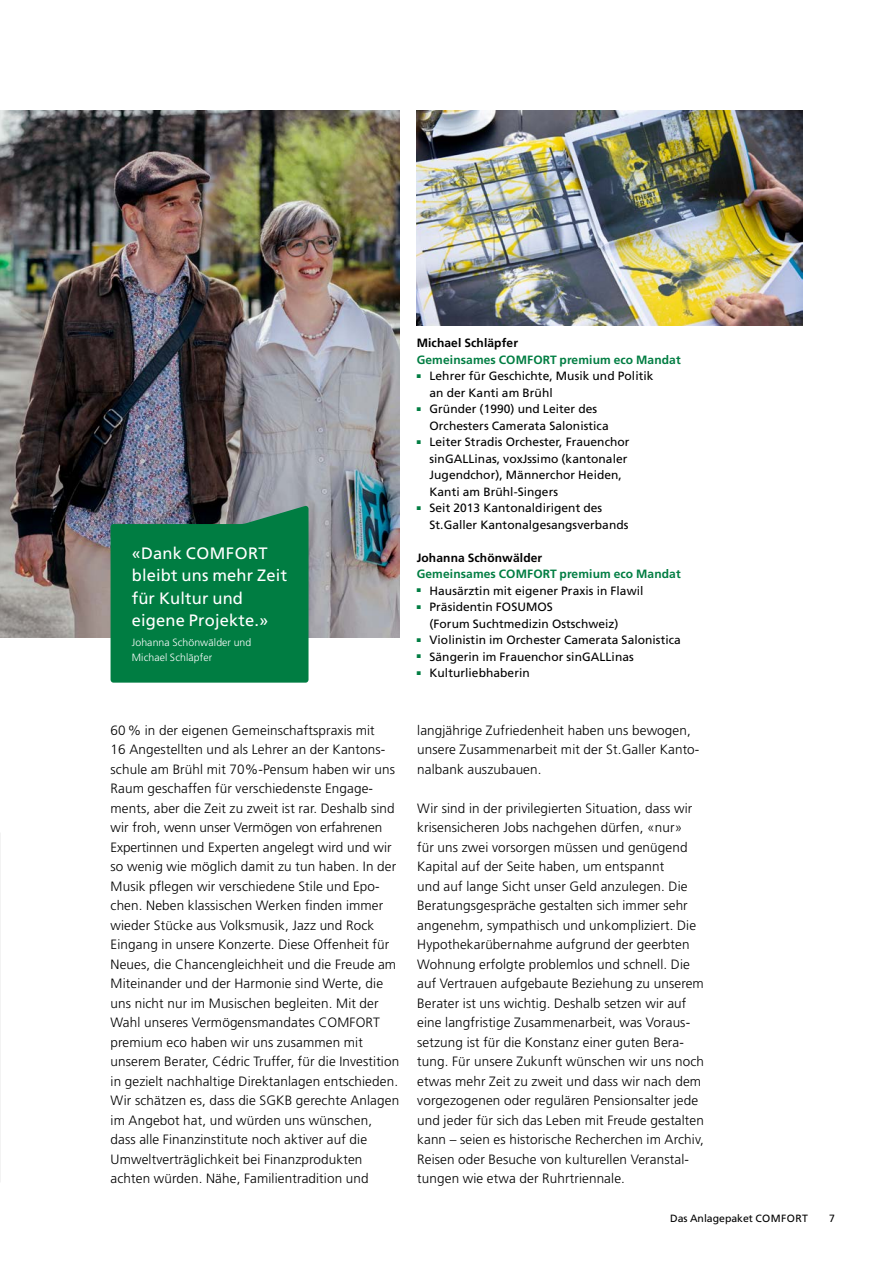
<style>
.page{position:relative;width:893px;height:1263px;background:#fff}
.page>*{position:absolute;margin:0;border:0;box-sizing:border-box;transform-origin:0 0}
.Bildzitat_Titel_7pt_bold_weiss{font:16.5px/22.5px "Frutiger LT Std";letter-spacing:.01em;color:#fff}
.Grundtext_9pt_Light_schwarz{font:300 13.5px/19.5px "Frutiger LT Std";letter-spacing:.01em;color:#000}
.t1{font:12px/16.5px "Frutiger LT Std";letter-spacing:.005em;color:#000}
.Bildzitat_Titel_7pt_bold_weiss-2{font:700 12px "Frutiger LT Std";letter-spacing:.01em;color:#007d42}
.Bildzitat_Titel_7pt_bold_weiss-3{font:700 12px "Frutiger LT Std";letter-spacing:.01em;color:#000}
.Bildzitat_Titel_7pt_bold_weiss-4{font:300 10.5px/15px "Frutiger LT Std";letter-spacing:.01em;color:#fff}
.t2{font:10.5px "Frutiger LT Std";color:#000}
</style>
<div class="page">
<img style="left:0;top:832px;width:1px;height:350px">
<img style="left:0;top:111px;width:399px;height:526px">
<img style="left:417px;top:111px;width:385px;height:214px">
<svg style="left:111px;top:506px;width:197px;height:177px;background:#097b47"></svg>
<p class="Bildzitat_Titel_7pt_bold_weiss" style="left:132px;top:542px;width:157px">«Dank COMFORT bleibt uns mehr Zeit für Kultur und eigene Projekte.»</p>
<p class="Bildzitat_Titel_7pt_bold_weiss-4" style="left:132px;top:635px;width:121px">Johanna Schönwälder und<br>Michael Schläpfer</p>
<p class="Bildzitat_Titel_7pt_bold_weiss-3" style="left:417px;top:336px;width:103px">Michael Schläpfer</p>
<p class="Bildzitat_Titel_7pt_bold_weiss-2" style="left:417px;top:352px;width:266px">Gemeinsames COMFORT premium eco Mandat</p>
<p class="t1" style="left:429px;top:368px;width:226px;text-indent:-13px"><sup>■</sup> Lehrer für Geschichte, Musik und Politik an der Kanti am Brühl</p>
<p class="t1" style="left:429px;top:401px;width:181px;text-indent:-13px"><sup>■</sup> Gründer (1990) und Leiter des<br>Orchesters Camerata Salonistica</p>
<p class="t1" style="left:429px;top:434px;width:202px;text-indent:-13px"><sup>■</sup> Leiter Stradis Orchester, Frauenchor sinGALLinas, voxJssimo (kantonaler Jugendchor), Männerchor Heiden, Kanti am Brühl-Singers</p>
<p class="t1" style="left:429px;top:500px;width:200px;text-indent:-13px"><sup>■</sup> Seit 2013 Kantonaldirigent des<br>St.Galler Kantonalgesangsverbands</p>
<p class="Bildzitat_Titel_7pt_bold_weiss-3" style="left:417px;top:550px;width:127px">Johanna Schönwälder</p>
<p class="Bildzitat_Titel_7pt_bold_weiss-2" style="left:417px;top:567px;width:266px">Gemeinsames COMFORT premium eco Mandat</p>
<p class="t1" style="left:417px;top:582px;width:228px"><sup>■</sup> Hausärztin mit eigener Praxis in Flawil</p>
<p class="t1" style="left:429px;top:599px;width:191px;text-indent:-13px"><sup>■</sup> Präsidentin FOSUMOS<br>(Forum Suchtmedizin Ostschweiz)</p>
<p class="t1" style="left:417px;top:632px;width:266px"><sup>■</sup> Violinistin im Orchester Camerata Salonistica</p>
<p class="t1" style="left:417px;top:648px;width:219px"><sup>■</sup> Sängerin im Frauenchor sinGALLinas</p>
<p class="t1" style="left:417px;top:665px;width:115px"><sup>■</sup> Kulturliebhaberin</p>
<p class="Grundtext_9pt_Light_schwarz" style="left:111px;top:720px;width:290px">60% in der eigenen Gemeinschaftspraxis mit<br>16 Angestellten und als Lehrer an der Kantons&shy;schule am Brühl mit 70%-Pensum haben wir uns Raum geschaffen für verschiedenste Engage&shy;ments, aber die Zeit zu zweit ist rar. Deshalb sind wir froh, wenn unser Vermögen von erfahrenen Expertinnen und Experten angelegt wird und wir so wenig wie möglich damit zu tun haben. In der Musik pflegen wir verschiedene Stile und Epo&shy;chen. Neben klassischen Werken finden immer wieder Stücke aus Volksmusik, Jazz und Rock Eingang in unsere Konzerte. Diese Offenheit für Neues, die Chancengleichheit und die Freude am Miteinander und der Harmonie sind Werte, die uns nicht nur im Musischen begleiten. Mit der Wahl unseres Vermögensmandates COMFORT premium eco haben wir uns zusammen mit unserem Berater, Cédric Truffer, für die Investition in gezielt nachhaltige Direktanlagen entschieden.<br>Wir schätzen es, dass die SGKB gerechte Anlagen im Angebot hat, und würden uns wünschen, dass alle Finanzinstitute noch aktiver auf die Umweltverträglichkeit bei Finanzprodukten achten würden. Nähe, Familientradition und</p>
<p class="Grundtext_9pt_Light_schwarz" style="left:417px;top:720px;width:284px">langjährige Zufriedenheit haben uns bewogen, unsere Zusammenarbeit mit der St.Galler Kanto&shy;nalbank auszubauen.</p>
<p class="Grundtext_9pt_Light_schwarz" style="left:417px;top:798px;width:288px">Wir sind in der privilegierten Situation, dass wir krisensicheren Jobs nachgehen dürfen, «nur»<br>für uns zwei vorsorgen müssen und genügend Kapital auf der Seite haben, um entspannt<br>und auf lange Sicht unser Geld anzulegen. Die Beratungsgespräche gestalten sich immer sehr angenehm, sympathisch und unkompliziert. Die Hypothekarübernahme aufgrund der geerbten Wohnung erfolgte problemlos und schnell. Die auf Vertrauen aufgebaute Beziehung zu unserem Berater ist uns wichtig. Deshalb setzen wir auf eine langfristige Zusammenarbeit, was Voraus&shy;setzung ist für die Konstanz einer guten Bera&shy;tung. Für unsere Zukunft wünschen wir uns noch etwas mehr Zeit zu zweit und dass wir nach dem vorgezogenen oder regulären Pensionsalter jede und jeder für sich das Leben mit Freude gestalten kann – seien es historische Recherchen im Archiv, Reisen oder Besuche von kulturellen Veranstal&shy;tungen wie etwa der Ruhrtriennale.</p>
<p class="t2" style="left:670px;top:1212px;width:139px">Das Anlagepaket COMFORT</p>
<p class="t2" style="left:829px;top:1212px;width:7px">7</p>
</div>
